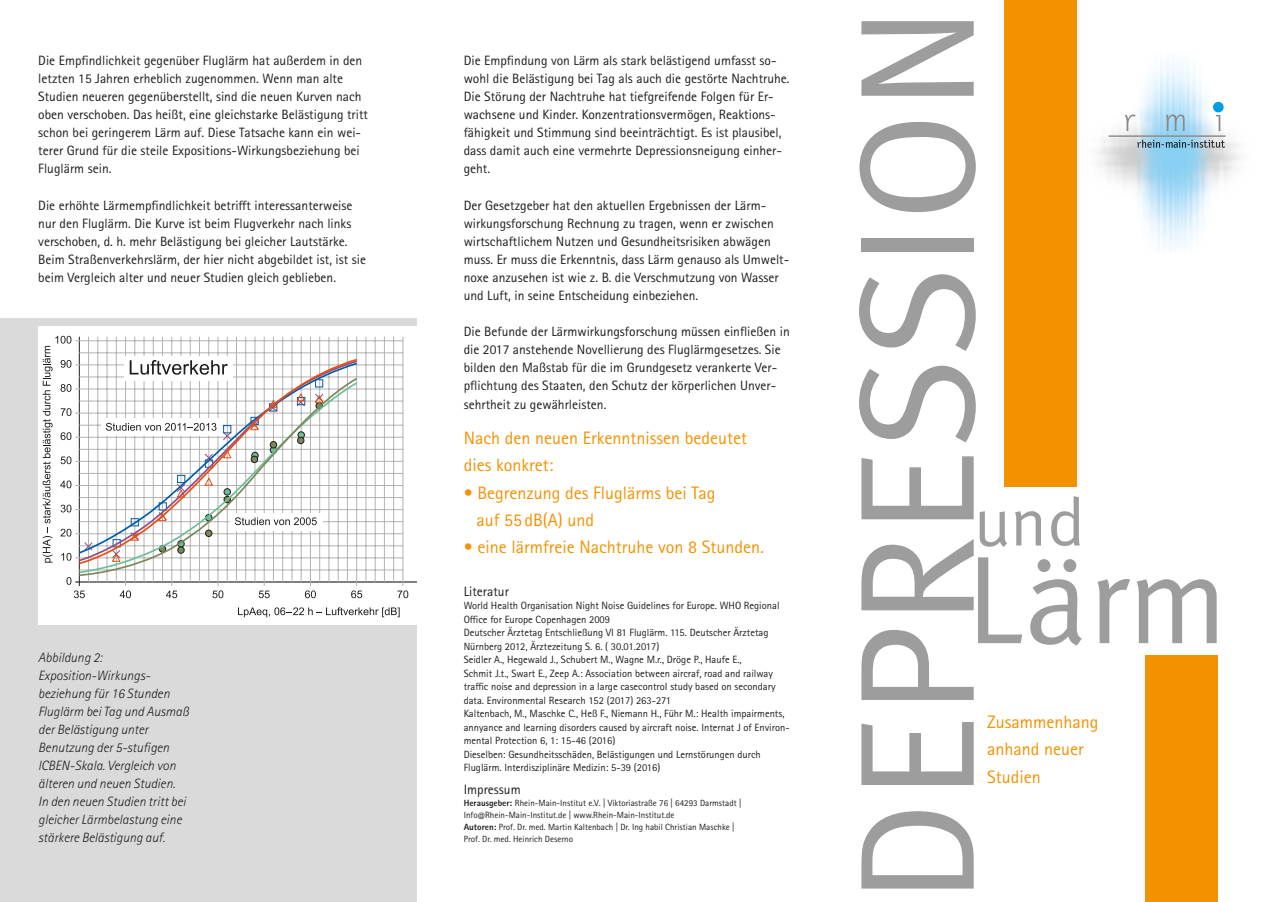
<style>
.page{position:relative;width:1272px;height:902px;background:#fff}
.page>*{position:absolute;margin:0;border:0;box-sizing:border-box;transform-origin:0 0}
.t1{font:163.5px "DGUV Meta";letter-spacing:.01em;color:#9d9d9d}
.t2{font:124.95px "DGUV Meta";color:#9d9d9d}
.t3{font:67.5px "DGUV Meta";color:#9d9d9d}
.t4{font:18px/27px "Rotis Sans Serif W1 G";color:#f39200}
.t5{font:13.5px/18.1px "Rotis Sans Serif W1 G";color:#1d1d1b}
.t6{font:italic 300 13.5px/18.1px "Rotis Sans Serif W1 G";color:#1d1d1b}
.t7{font:10.5px/13.5px "Rotis Sans Serif W1 G";color:#1d1d1b}
.t8{font:9px/12px "Rotis Sans Serif W1 G";color:#1d1d1b}
.s1{font-weight:800}
</style>
<div class="page">
<div style="left:1004px;top:0;width:72px;height:486px;background:#f39200"></div>
<div style="left:1145px;top:655px;width:72px;height:246px;background:#f39200"></div>
<img style="left:1098px;top:60px;width:142px;height:192px">
<div style="left:0;top:318px;width:417px;height:583px;background:#dadada"></div>
<div style="left:38px;top:326px;width:387px;height:299px;background:#fff"></div>
<hr style="left:75px;top:581px;width:342px;height:1px;background:#1d1d1b">
<hr style="left:79px;top:337px;width:1px;height:249px;background:#1d1d1b">
<hr style="left:88px;top:337px;width:1px;height:245px;background:#b2b2b2">
<hr style="left:97px;top:337px;width:1px;height:245px;background:#b2b2b2">
<hr style="left:107px;top:337px;width:1px;height:245px;background:#b2b2b2">
<hr style="left:116px;top:337px;width:1px;height:245px;background:#b2b2b2">
<hr style="left:125px;top:337px;width:1px;height:249px;background:#b2b2b2">
<hr style="left:134px;top:337px;width:1px;height:245px;background:#b2b2b2">
<hr style="left:144px;top:337px;width:1px;height:245px;background:#b2b2b2">
<hr style="left:153px;top:337px;width:1px;height:245px;background:#b2b2b2">
<hr style="left:162px;top:337px;width:1px;height:245px;background:#b2b2b2">
<hr style="left:171px;top:337px;width:1px;height:249px;background:#b2b2b2">
<hr style="left:181px;top:337px;width:1px;height:245px;background:#b2b2b2">
<hr style="left:190px;top:337px;width:1px;height:245px;background:#b2b2b2">
<hr style="left:199px;top:337px;width:1px;height:245px;background:#b2b2b2">
<hr style="left:208px;top:337px;width:1px;height:245px;background:#b2b2b2">
<hr style="left:218px;top:337px;width:1px;height:249px;background:#b2b2b2">
<hr style="left:227px;top:337px;width:1px;height:245px;background:#b2b2b2">
<hr style="left:236px;top:337px;width:1px;height:245px;background:#b2b2b2">
<hr style="left:245px;top:337px;width:1px;height:245px;background:#b2b2b2">
<hr style="left:254px;top:337px;width:1px;height:245px;background:#b2b2b2">
<hr style="left:264px;top:337px;width:1px;height:249px;background:#b2b2b2">
<hr style="left:273px;top:337px;width:1px;height:245px;background:#b2b2b2">
<hr style="left:282px;top:337px;width:1px;height:245px;background:#b2b2b2">
<hr style="left:291px;top:337px;width:1px;height:245px;background:#b2b2b2">
<hr style="left:301px;top:337px;width:1px;height:245px;background:#b2b2b2">
<hr style="left:310px;top:337px;width:1px;height:249px;background:#b2b2b2">
<hr style="left:319px;top:337px;width:1px;height:245px;background:#b2b2b2">
<hr style="left:328px;top:337px;width:1px;height:245px;background:#b2b2b2">
<hr style="left:338px;top:337px;width:1px;height:245px;background:#b2b2b2">
<hr style="left:347px;top:337px;width:1px;height:245px;background:#b2b2b2">
<hr style="left:356px;top:337px;width:1px;height:249px;background:#b2b2b2">
<hr style="left:365px;top:337px;width:1px;height:245px;background:#b2b2b2">
<hr style="left:375px;top:337px;width:1px;height:245px;background:#b2b2b2">
<hr style="left:384px;top:337px;width:1px;height:245px;background:#b2b2b2">
<hr style="left:393px;top:337px;width:1px;height:245px;background:#b2b2b2">
<hr style="left:402px;top:337px;width:1px;height:249px;background:#b2b2b2">
<hr style="left:75px;top:557px;width:328px;height:1px;background:#b2b2b2">
<hr style="left:79px;top:545px;width:324px;height:1px;background:#b2b2b2">
<hr style="left:79px;top:569px;width:324px;height:1px;background:#b2b2b2">
<hr style="left:79px;top:521px;width:324px;height:1px;background:#b2b2b2">
<hr style="left:79px;top:497px;width:324px;height:1px;background:#b2b2b2">
<hr style="left:79px;top:473px;width:324px;height:1px;background:#b2b2b2">
<hr style="left:79px;top:449px;width:324px;height:1px;background:#b2b2b2">
<hr style="left:79px;top:425px;width:324px;height:1px;background:#b2b2b2">
<hr style="left:79px;top:400px;width:324px;height:1px;background:#b2b2b2">
<hr style="left:79px;top:376px;width:324px;height:1px;background:#b2b2b2">
<hr style="left:79px;top:352px;width:324px;height:1px;background:#b2b2b2">
<hr style="left:75px;top:533px;width:328px;height:1px;background:#b2b2b2">
<hr style="left:75px;top:509px;width:328px;height:1px;background:#b2b2b2">
<hr style="left:75px;top:485px;width:328px;height:1px;background:#b2b2b2">
<hr style="left:75px;top:461px;width:328px;height:1px;background:#b2b2b2">
<hr style="left:75px;top:437px;width:328px;height:1px;background:#b2b2b2">
<hr style="left:75px;top:413px;width:328px;height:1px;background:#b2b2b2">
<hr style="left:75px;top:388px;width:328px;height:1px;background:#b2b2b2">
<hr style="left:75px;top:364px;width:328px;height:1px;background:#b2b2b2">
<hr style="left:75px;top:340px;width:328px;height:1px;background:#b2b2b2">
<svg style="left:78px;top:376px;width:281px;height:201px"></svg>
<div style="left:124px;top:356px;width:109px;height:24px;background:#fff"></div>
<svg style="left:238px;top:607px;width:161px;height:10px"></svg>
<svg style="left:83px;top:360px;width:241px;height:202px"></svg>
<svg style="left:66px;top:577px;width:5px;height:7px"></svg>
<svg style="left:74px;top:590px;width:11px;height:8px"></svg>
<svg style="left:120px;top:590px;width:11px;height:8px"></svg>
<svg style="left:166px;top:590px;width:11px;height:8px"></svg>
<svg style="left:212px;top:590px;width:11px;height:8px"></svg>
<svg style="left:259px;top:590px;width:11px;height:8px"></svg>
<svg style="left:305px;top:590px;width:11px;height:8px"></svg>
<svg style="left:351px;top:590px;width:11px;height:8px"></svg>
<svg style="left:397px;top:590px;width:11px;height:8px"></svg>
<svg style="left:43px;top:336px;width:28px;height:226px"></svg>
<p class="t5" style="left:38px;top:51px;width:331px">Die Empfindlichkeit gegenüber Fluglärm hat außerdem in den letzten 15 Jahren erheblich zugenommen. Wenn man alte Studien neueren gegenüberstellt, sind die neuen Kurven nach oben verschoben. Das heißt, eine gleichstarke Belästigung tritt schon bei geringerem Lärm auf. Diese Tatsache kann ein wei&shy;terer Grund für die steile Expositions-Wirkungsbeziehung bei Fluglärm sein.</p>
<p class="t5" style="left:38px;top:196px;width:329px">Die erhöhte Lärmempfindlichkeit betrifft interessanterweise nur den Fluglärm. Die Kurve ist beim Flugverkehr nach links verschoben, d. h. mehr Belästigung bei gleicher Lautstärke.<br>Beim Straßenverkehrslärm, der hier nicht abgebildet ist, ist sie beim Vergleich alter und neuer Studien gleich geblieben.</p>
<p class="t6" style="left:38px;top:648px;width:152px">Abbildung 2:<br>Exposition-Wirkungs&shy;beziehung für 16 Stunden<br>Fluglärm bei Tag und Ausmaß der Belästigung unter<br>Benutzung der 5-stufigen lCBEN-Skala. Vergleich von älteren und neuen Studien.<br>In den neuen Studien tritt bei gleicher Lärmbelastung eine stärkere Belästigung auf.</p>
<p class="t5" style="left:463px;top:51px;width:327px">Die Empfindung von Lärm als stark belästigend umfasst so&shy;wohl die Belästigung bei Tag als auch die gestörte Nachtruhe.<br>Die Störung der Nachtruhe hat tiefgreifende Folgen für Er&shy;wachsene und Kinder. Konzentrationsvermögen, Reaktions&shy;fähigkeit und Stimmung sind beeinträchtigt. Es ist plausibel, dass damit auch eine vermehrte Depressionsneigung einher&shy;geht.</p>
<p class="t5" style="left:463px;top:196px;width:326px">Der Gesetzgeber hat den aktuellen Ergebnissen der Lärm&shy;wirkungsforschung Rechnung zu tragen, wenn er zwischen wirtschaftlichem Nutzen und Gesundheitsrisiken abwägen muss. Er muss die Erkenntnis, dass Lärm genauso als Umwelt&shy;noxe anzusehen ist wie z. B. die Verschmutzung von Wasser und Luft, in seine Entscheidung einbeziehen.</p>
<p class="t5" style="left:463px;top:322px;width:327px">Die Befunde der Lärmwirkungsforschung müssen einfließen in die 2017 anstehende Novellierung des Fluglärmgesetzes. Sie bilden den Maßstab für die im Grundgesetz verankerte Ver&shy;pflichtung des Staaten, den Schutz der körperlichen Unver&shy;sehrtheit zu gewährleisten.</p>
<h3 class="t4" style="left:463px;top:425px;width:285px">Nach den neuen Erkenntnissen bedeutet dies konkret:</h3>
<h3 class="t4" style="left:476px;top:479px;width:240px;text-indent:-13px">• Begrenzung des Fluglärms bei Tag auf 55dB(A) und</h3>
<h3 class="t4" style="left:463px;top:533px;width:301px">• eine lärmfreie Nachtruhe von 8 Stunden.</h3>
<p class="t5" style="left:463px;top:582px;width:47px">Literatur</p>
<p class="t7" style="left:463px;top:598px;width:327px">World Health Organisation Night Noise Guidelines for Europe. WHO Regional Office for Europe Copenhagen 2009<br>Deutscher Ärztetag Entschließung VI 81 Fluglärm. 115. Deutscher Ärztetag Nürnberg 2012, Ärztezeitung S. 6. ( 30.01.2017)<br>Seidler A., Hegewald J., Schubert M., Wagne M.r., Dröge P., Haufe E.,<br>Schmit J.t., Swart E., Zeep A.: Association between aircraf, road and railway traffic noise and depression in a large casecontroI study based on secondary data. Environmental Research 152 (2017) 263-271<br>Kaltenbach, M., Maschke C., Heß F., Niemann H., Führ M.: Health impairments, annyance and learning disorders caused by aircraft noise. Internat J of Environ&shy;mental Protection 6, 1: 15-46 (2016)<br>Dieselben: Gesundheitsschäden, Belästigungen und Lernstörungen durch Fluglärm. Interdisziplinäre Medizin: 5-39 (2016)</p>
<p class="t5" style="left:463px;top:780px;width:58px">Impressum</p>
<p class="t8" style="left:463px;top:796px;width:279px"><span class="s1">Herausgeber:</span> Rhein-Main-Institut e.V. | Viktoriastraße 76 | 64293 Darmstadt | Info@Rhein-Main-Institut.de | www.Rhein-Main-Institut.de<br><span class="s1">Autoren:</span> Prof. Dr. med. Martin Kaltenbach | Dr. Ing habil Christian Maschke | Prof. Dr. med. Heinrich Deserno</p>
<h1 class="t1" style="left:822px;top:903px;width:898px;rotate:-90deg">DEPRESSION</h1>
<h3 class="t3" style="left:973px;top:483px;width:112px">und</h3>
<h2 class="t2" style="left:966px;top:527px;width:262px">Lärm</h2>
<h3 class="t4" style="left:987px;top:709px;width:113px">Zusammenhang anhand neuer<br>Studien</h3>
</div>
